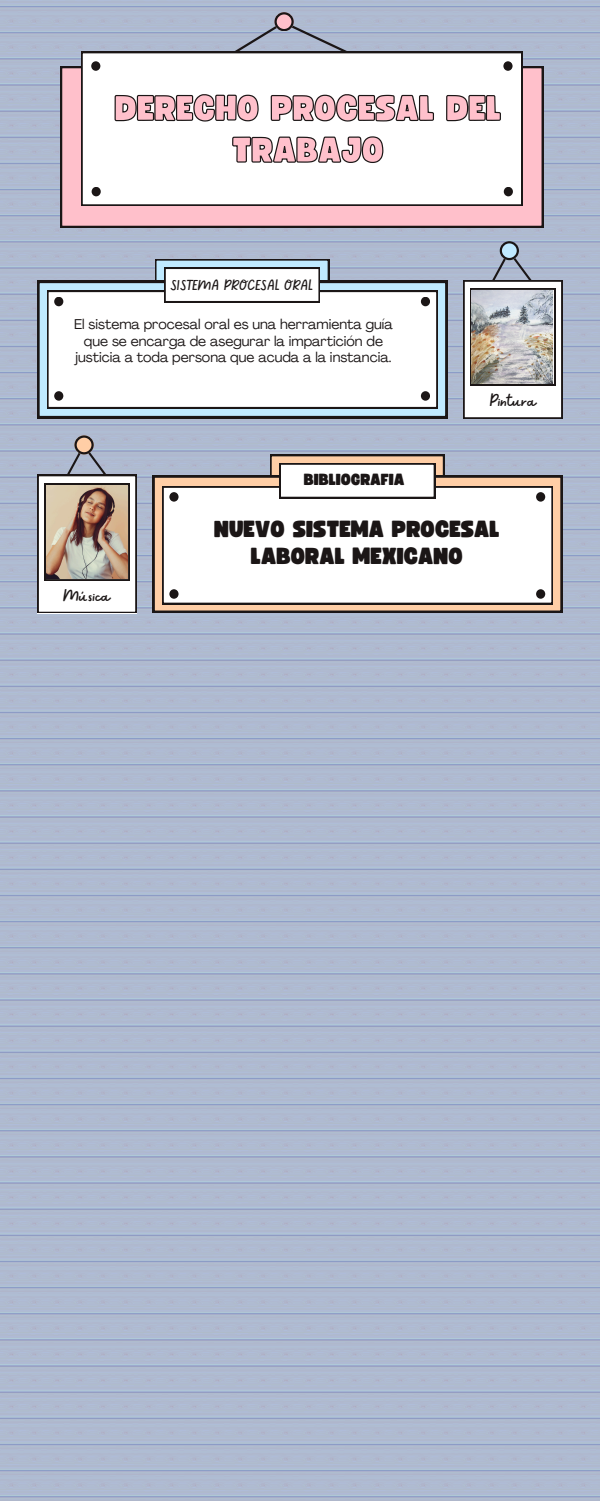
<style>
.page{position:relative;width:600px;height:1501px;background:#fff}
.page>*{position:absolute;margin:0;border:0;box-sizing:border-box;transform-origin:0 0}
.t1{font:34.9px/41.6px "Funtastic";color:#ffc0cb;text-align:center}
.t2{font:23px/27px "Funtastic";color:#1b1616;text-align:center}
.t3{font:19px "Sweet Apricot";color:#1b1616}
.t4{font:16px "Sweet Apricot";color:#1b1616}
.t5{font:16px "Funtastic";color:#1b1616}
.t6{font:14px/16.5px "Agrandir";color:#1b1616;text-align:center}
</style>
<div class="page">
<img style="left:0;top:0;width:600px;height:1500px">
<svg style="left:60px;top:66px;width:484px;height:162px;background:#e2aab4"></svg>
<svg style="left:81px;top:52px;width:441px;height:154px"></svg>
<svg style="left:37px;top:281px;width:410px;height:137px;background:#91aebd"></svg>
<svg style="left:47px;top:290px;width:391px;height:118px"></svg>
<div style="left:54px;top:297px;width:9px;height:9px;background:#1b1616;border-radius:50%"></div>
<div style="left:421px;top:297px;width:9px;height:9px;background:#1b1616;border-radius:50%"></div>
<div style="left:421px;top:391px;width:9px;height:9px;background:#1b1616;border-radius:50%"></div>
<div style="left:54px;top:391px;width:9px;height:9px;background:#1b1616;border-radius:50%"></div>
<svg style="left:463px;top:241px;width:99px;height:177px"></svg>
<img style="left:472px;top:290px;width:81px;height:93px">
<svg style="left:155px;top:259px;width:174px;height:48px"></svg>
<svg style="left:153px;top:475px;width:410px;height:137px;background:#bf9a7e"></svg>
<svg style="left:162px;top:486px;width:391px;height:118px"></svg>
<div style="left:169px;top:492px;width:10px;height:9px;background:#1b1616;border-radius:50%"></div>
<div style="left:536px;top:492px;width:9px;height:9px;background:#1b1616;border-radius:50%"></div>
<div style="left:536px;top:589px;width:9px;height:9px;background:#1b1616;border-radius:50%"></div>
<div style="left:169px;top:589px;width:10px;height:9px;background:#1b1616;border-radius:50%"></div>
<svg style="left:270px;top:455px;width:174px;height:47px"></svg>
<svg style="left:37px;top:435px;width:99px;height:178px"></svg>
<img style="left:46px;top:485px;width:81px;height:93px">
<div style="left:504px;top:187px;width:9px;height:9px;background:#1b1616;border-radius:50%"></div>
<div style="left:92px;top:187px;width:9px;height:9px;background:#1b1616;border-radius:50%"></div>
<svg style="left:503px;top:61px;width:10px;height:10px"></svg>
<div style="left:91px;top:61px;width:9px;height:10px;background:#1b1616;border-radius:50%"></div>
<svg style="left:114px;top:0;width:388px;height:122px"></svg>
<svg style="left:189px;top:12px;width:206px;height:152px"></svg>
<h1 class="t1" style="left:115px;top:89px;width:388px">DERECHO PROCESAL DEL<br>TRABAJO</h1>
<p class="t4" style="left:171px;top:275px;width:144px">SISTEMA PROCESAL ORAL</p>
<p class="t6" style="left:74px;top:317px;width:320px">El sistema procesal oral es una herramienta guía que se encarga de asegurar la impartición de justicia a toda persona que acuda a la instancia.</p>
<p class="t5" style="left:304px;top:472px;width:102px">BIBLIOGRAFIA</p>
<h3 class="t3" style="left:490px;top:388px;width:48px">Pintura</h3>
<h3 class="t3" style="left:63px;top:583px;width:49px">Música</h3>
<h2 class="t2" style="left:214px;top:517px;width:287px">NUEVO SISTEMA PROCESAL<br>LABORAL MEXICANO</h2>
</div>
